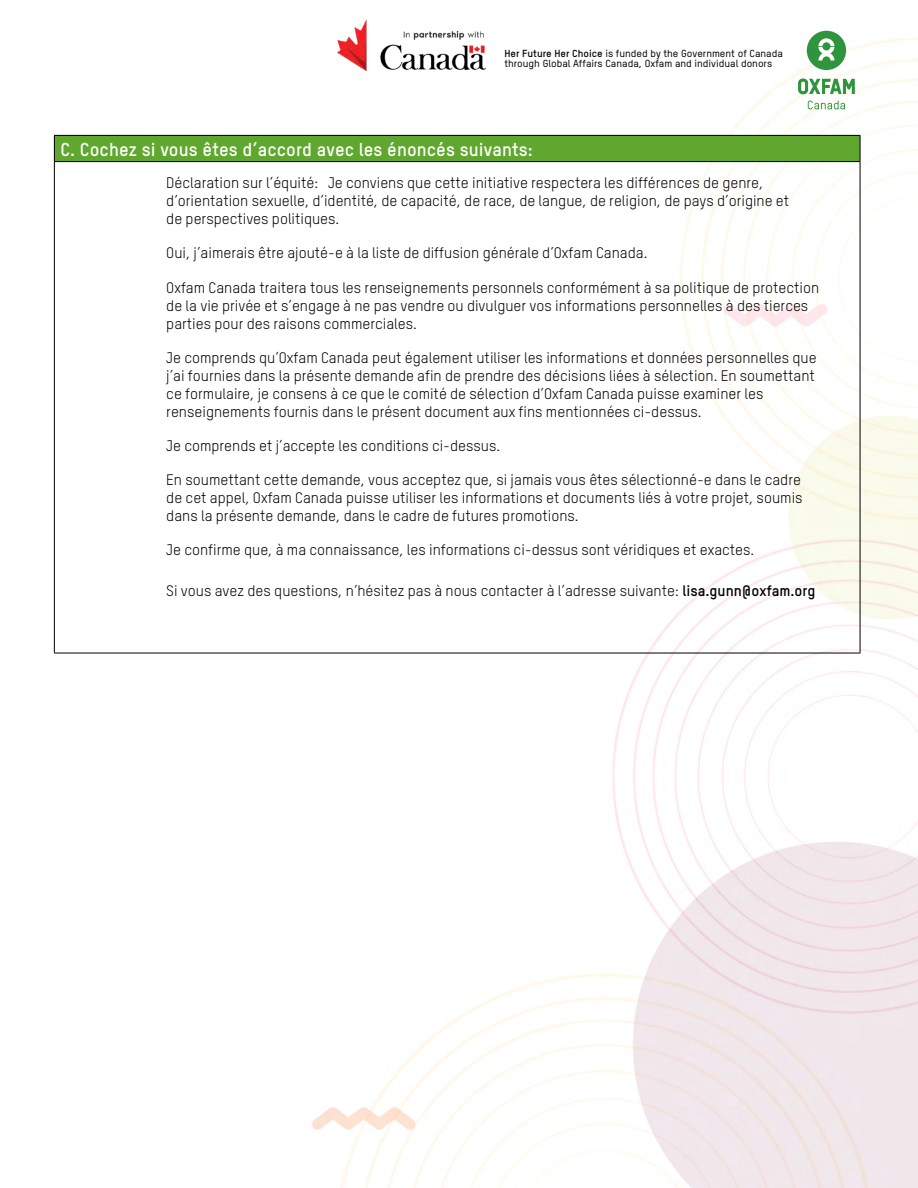
<style>
.page{position:relative;width:918px;height:1188px;background:#fff}
.page>*{position:absolute;margin:0;border:0;box-sizing:border-box;transform-origin:0 0}
.t1{font:700 18.3px "Oxfam TSTARPRO";letter-spacing:.005em;color:#fff}
.t2{font:15px/18px "Oxfam TSTARPRO";color:#000}
.t3{font:500 10.05px/10.1px "Oxfam TSTARPRO";color:#000;scale:1.05 1}
.s1{font-weight:700}
</style>
<div class="page">
<img style="left:53px;top:30px;width:865px;height:1158px">
<svg style="left:808px;top:101px;width:37px;height:8px"></svg>
<svg style="left:807px;top:31px;width:39px;height:39px"></svg>
<svg style="left:798px;top:78px;width:57px;height:16px"></svg>
<img style="left:337px;top:19px;width:148px;height:52px">
<div style="left:54px;top:135px;width:806px;height:27px;background:#60a72f"></div>
<hr style="left:54px;top:135px;width:806px;height:1px;background:#000">
<svg style="left:54px;top:136px;width:1px;height:25px"></svg>
<svg style="left:860px;top:136px;width:1px;height:25px"></svg>
<hr style="left:54px;top:161px;width:806px;height:1px;background:#000">
<hr style="left:54px;top:162px;width:1px;height:491px;background:#000">
<hr style="left:860px;top:162px;width:1px;height:491px;background:#000">
<hr style="left:54px;top:653px;width:806px;height:1px;background:#000">
<p class="t3" style="left:504px;top:48px;width:267px"><span class="s1">Her Future Her Choice</span> is funded by the Government of Canada through Global Affairs Canada, Oxfam and individual donors</p>
<p class="t1" style="left:60px;top:135px;width:474px">C. Cochez si vous êtes d’accord avec les énoncés suivants:</p>
<p class="t2" style="left:166px;top:173px;width:624px">Déclaration sur l’équité: Je conviens que cette initiative respectera les différences de genre, d’orientation sexuelle, d’identité, de capacité, de race, de langue, de religion, de pays d’origine et de perspectives politiques.</p>
<p class="t2" style="left:166px;top:243px;width:483px">Oui, j’aimerais être ajouté-e à la liste de diffusion générale d’Oxfam Canada.</p>
<p class="t2" style="left:166px;top:277px;width:654px">Oxfam Canada traitera tous les renseignements personnels conformément à sa politique de protection de la vie privée et s’engage à ne pas vendre ou divulguer vos informations personnelles à des tierces parties pour des raisons commerciales.</p>
<p class="t2" style="left:166px;top:347px;width:652px">Je comprends qu’Oxfam Canada peut également utiliser les informations et données personnelles que j’ai fournies dans la présente demande afin de prendre des décisions liées à sélection. En soumettant ce formulaire, je consens à ce que le comité de sélection d’Oxfam Canada puisse examiner les renseignements fournis dans le présent document aux fins mentionnées ci-dessus.</p>
<p class="t2" style="left:166px;top:435px;width:335px">Je comprends et j’accepte les conditions ci-dessus.</p>
<p class="t2" style="left:166px;top:470px;width:638px;text-align:justify">En soumettant cette demande, vous acceptez que, si jamais vous êtes sélectionné-e dans le cadre de cet appel, Oxfam Canada puisse utiliser les informations et documents liés à votre projet, soumis dans la présente demande, dans le cadre de futures promotions.</p>
<p class="t2" style="left:166px;top:540px;width:590px">Je confirme que, à ma connaissance, les informations ci-dessus sont véridiques et exactes.</p>
<p class="t2" style="left:166px;top:580px;width:651px">Si vous avez des questions, n’hésitez pas à nous contacter à l’adresse suivante: <span class="s1">lisa.gunn@oxfam.org</span></p>
</div>
